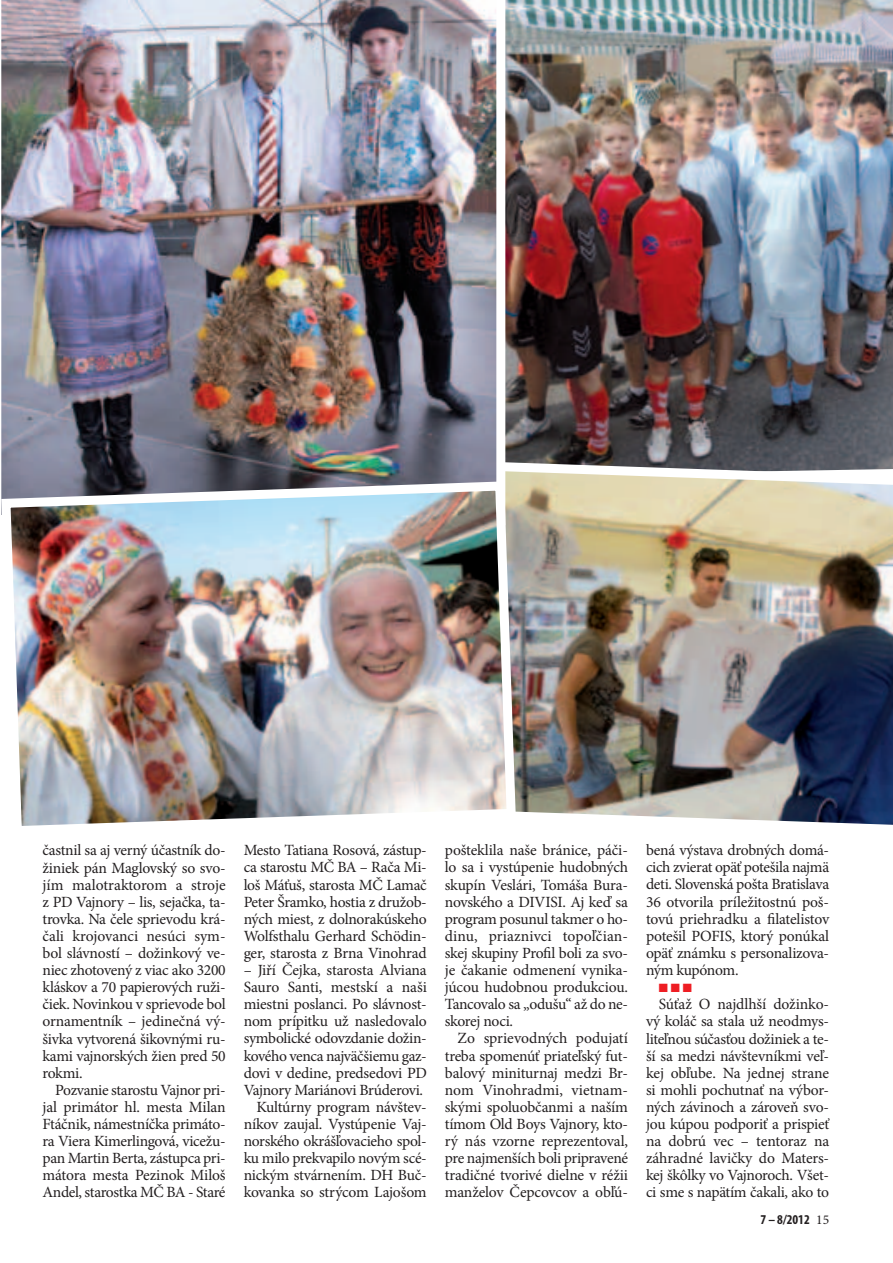
<style>
.page{position:relative;width:893px;height:1263px;background:#fff}
.page>*{position:absolute;margin:0;border:0;box-sizing:border-box;transform-origin:0 0}
.t1{font:15.6px/17.1px "Minion Pro";letter-spacing:-.02em;color:#231f20;text-align:justify}
.t2{font:700 condensed 13.5px "Myriad Pro";color:#231f20}
.t3{font:12px "Zapf Dingbats ITC";color:#ee1d23}
.s1{font-family:"Minion Pro";font-weight:400;font-stretch:normal}
</style>
<div class="page">
<img style="left:505px;top:0;width:388px;height:457px">
<img style="left:505px;top:457px;width:388px;height:368px">
<img style="left:1px;top:0;width:496px;height:477px">
<img style="left:1px;top:477px;width:519px;height:349px">
<p class="t1" style="left:43px;top:842px;width:185px">častnil sa aj verný účastník do&shy;žiniek pán Maglovský so svo&shy;jím malotraktorom a stroje z PD Vajnory – lis, sejačka, ta&shy;trovka. Na čele sprievodu krá&shy;čali krojovanci nesúci sym&shy;bol slávností – dožinkový ve&shy;niec zhotovený z viac ako 3200 kláskov a 70 papierových ruži&shy;čiek. Novinkou v sprievode bol ornamentník – jedinečná vý&shy;šivka vytvorená šikovnými ru&shy;kami vajnorských žien pred 50 rokmi.</p>
<p class="t1" style="left:43px;top:1081px;width:185px;text-indent:13px">Pozvanie starostu Vajnor pri&shy;jal primátor hl. mesta Milan Ftáčnik, námestníčka primáto&shy;ra Viera Kimerlingová, vicežu&shy;pan Martin Berta, zástupca pri&shy;mátora mesta Pezinok Miloš Andel, starostka MČ BA - Staré</p>
<p class="t1" style="left:244px;top:842px;width:185px">Mesto Tatiana Rosová, zástup&shy;ca starostu MČ BA – Rača Mi&shy;loš Máťuš, starosta MČ Lamač Peter Šramko, hostia z družob&shy;ných miest, z dolnorakúskeho Wolfsthalu Gerhard Schödin&shy;ger, starosta z Brna Vinohrad</p>
<p class="t1" style="left:244px;top:961px;width:185px;text-align:right">– Jiří Čejka, starosta Alviana<br>Sauro Santi, mestskí a naši miestni poslanci. Po slávnost&shy;nom prípitku už nasledovalo symbolické odovzdanie dožin&shy;kového venca najväčšiemu gaz&shy;dovi v dedine, predsedovi PD<br>Vajnory Mariánovi Brúderovi.<br>Kultúrny program návštev&shy;níkov zaujal. Vystúpenie Vaj&shy;norského okrášľovacieho spol&shy;ku milo prekvapilo novým scé&shy;nickým stvárnením. DH Buč&shy;kovanka so strýcom Lajošom</p>
<p class="t1" style="left:445px;top:842px;width:185px">pošteklila naše bránice, páči&shy;lo sa i vystúpenie hudobných skupín Veslári, Tomáša Bura&shy;novského a DIVISI. Aj keď sa program posunul takmer o ho&shy;dinu, priaznivci topoľčian&shy;skej skupiny Profil boli za svo&shy;je čakanie odmenení vynika&shy;júcou hudobnou produkciou.<br>Tancovalo sa „odušu“ až do ne&shy;skorej noci.</p>
<p class="t1" style="left:445px;top:1030px;width:185px;text-indent:13px">Zo sprievodných podujatí treba spomenúť priateľský fut&shy;balový miniturnaj medzi Br&shy;nom Vinohradmi, vietnam&shy;skými spoluobčanmi a naším tímom Old Boys Vajnory, kto&shy;rý nás vzorne reprezentoval, pre najmenších boli pripravené tradičné tvorivé dielne v réžii manželov Čepcovcov a obľú-</p>
<p class="t1" style="left:646px;top:842px;width:185px">bená výstava drobných domá&shy;cich zvierat opäť potešila najmä deti. Slovenská pošta Bratislava 36 otvorila príležitostnú poš&shy;tovú priehradku a filatelistov potešil POFIS, ktorý ponúkal opäť známku s personalizova&shy;ným kupónom.</p>
<p class="t3" style="left:659px;top:982px;width:35px">■ ■ ■</p>
<p class="t1" style="left:646px;top:996px;width:185px;text-indent:13px">Súťaž O najdlhší dožinko&shy;vý koláč sa stala už neodmys&shy;liteľnou súčasťou dožiniek a te&shy;ší sa medzi návštevníkmi veľ&shy;kej obľube. Na jednej strane si mohli pochutnať na výbor&shy;ných závinoch a zároveň svo&shy;jou kúpou podporiť a prispieť na dobrú vec – tentoraz na záhradné lavičky do Maters&shy;kej škôlky vo Vajnoroch. Všet&shy;ci sme s napätím čakali, ako to</p>
<p class="t2" style="left:760px;top:1211px;width:70px">7 – 8/2012 <span class="s1">15</span></p>
</div>
